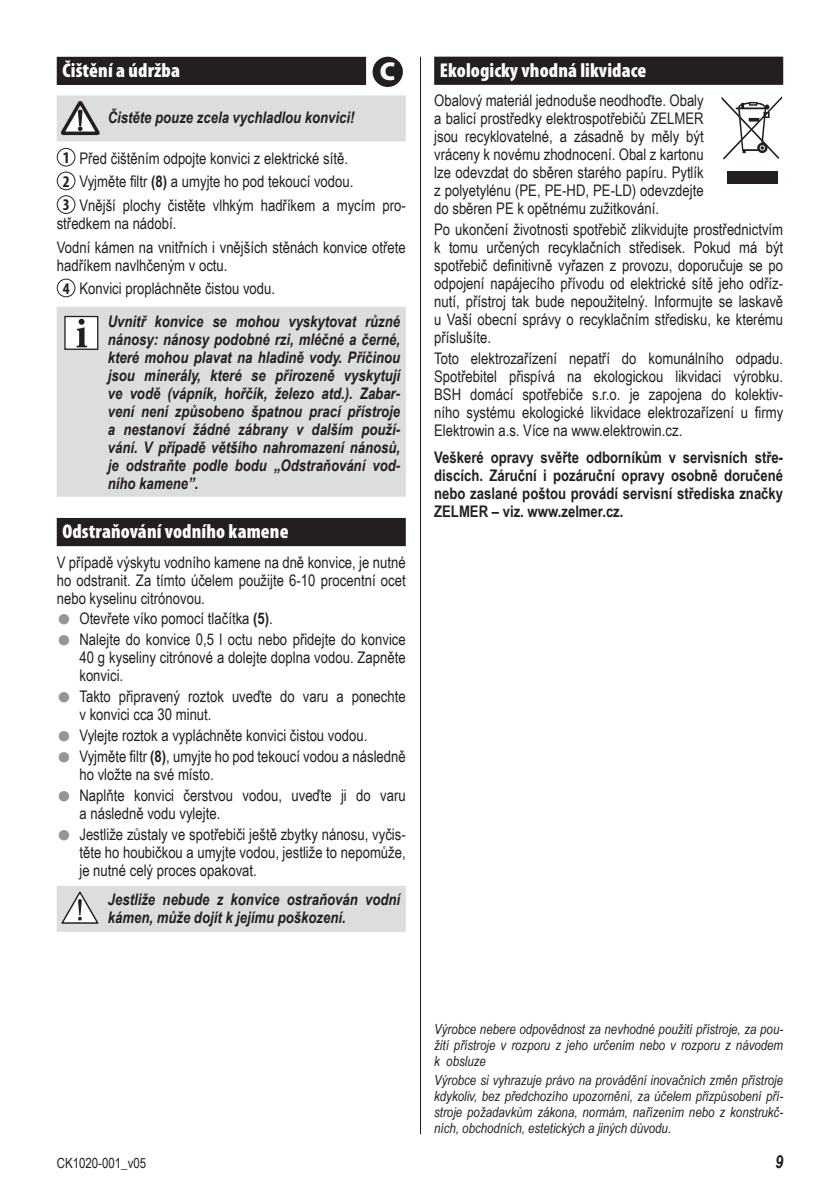
<style>
.page{position:relative;width:840px;height:1191px;background:#fff}
.page>*{position:absolute;margin:0;border:0;box-sizing:border-box;transform-origin:0 0}
.t1{font:900 25.8px "Myriad Pro";color:#fff}
.TYTUŁY_nowy{font:900 condensed 20px "Myriad Pro";letter-spacing:.005em;color:#fff}
.TYTUŁY_nowy_ABC{font:900 condensed 20px "Myriad Pro";letter-spacing:.005em;color:#fff}
.t2{font:italic 700 18px "Arial Narrow";color:#231f20}
.t3{font:700 condensed 16.4px "Myriad Pro";color:#231f20}
.NORMALNY{font:16px/18px "Arial Narrow";color:#231f20;text-align:justify}
.UWAGI_10_wierszy{font:italic 700 16px/18px "Arial Narrow";color:#231f20;text-align:justify}
.NORMALNY_num_kolka_b{font:16px/18px "Arial Narrow";color:#231f20}
.NORMALNY-2{font:700 16px/18px "Arial Narrow";color:#231f20;text-align:justify}
.UWAGI_2_wiersze{font:italic 700 16px/18px "Arial Narrow";color:#231f20}
.Producent{font:italic 14px/16px "Arial Narrow";color:#231f20;text-align:justify}
.t4{font:14px "Arial Narrow";color:#231f20}
.s1{font-weight:700}
.s2{font-family:"Arial";font-size:24px;color:#939598}
</style>
<div class="page">
<hr style="left:420px;top:57px;width:1px;height:1077px;background:#231f20">
<div style="left:434px;top:57px;width:348px;height:28px;background:#231f20"></div>
<div style="left:57px;top:57px;width:309px;height:28px;background:#231f20"></div>
<div style="left:57px;top:95px;width:348px;height:46px;background:#dcdddf"></div>
<div style="left:57px;top:307px;width:348px;height:190px;background:#dcdddf"></div>
<div style="left:57px;top:518px;width:348px;height:28px;background:#231f20"></div>
<div style="left:57px;top:885px;width:348px;height:46px;background:#dcdddf"></div>
<div style="left:372px;top:57px;width:30px;height:30px;background:#231f20;border-radius:50%"></div>
<svg style="left:61px;top:101px;width:39px;height:35px"></svg>
<div style="left:57px;top:148px;width:18px;height:19px;border:1px solid #231f20;border-radius:50%"></div>
<div style="left:57px;top:172px;width:18px;height:18px;border:1px solid #231f20;border-radius:50%"></div>
<div style="left:57px;top:195px;width:18px;height:19px;border:1px solid #231f20;border-radius:50%"></div>
<div style="left:57px;top:279px;width:18px;height:18px;border:1px solid #231f20;border-radius:50%"></div>
<div style="left:65px;top:316px;width:33px;height:33px;background:#fff"></div>
<div style="left:64px;top:316px;width:34px;height:34px;border:1px solid #231f20"></div>
<svg style="left:77px;top:319px;width:10px;height:28px"></svg>
<svg style="left:61px;top:891px;width:38px;height:33px"></svg>
<div style="left:726px;top:172px;width:51px;height:12px;background:#231f20"></div>
<svg style="left:721px;top:97px;width:60px;height:62px"></svg>
<p class="TYTUŁY_nowy_ABC" style="left:62px;top:58px;width:119px">Čištění a údržba</p>
<p class="t1" style="left:379px;top:55px;width:17px">C</p>
<p class="UWAGI_2_wiersze" style="left:108px;top:107px;width:248px">Čistěte pouze zcela vychladlou konvici!</p>
<p class="t3" style="left:63px;top:147px;width:8px">1</p>
<p class="NORMALNY_num_kolka_b" style="left:79px;top:148px;width:270px">Před čištěním odpojte konvici z elektrické sítě.</p>
<p class="t3" style="left:63px;top:171px;width:8px">2</p>
<p class="NORMALNY_num_kolka_b" style="left:79px;top:172px;width:275px">Vyjměte filtr <span class="s1">(8)</span> a umyjte ho pod tekoucí vodou.</p>
<p class="t3" style="left:63px;top:194px;width:8px">3</p>
<p class="NORMALNY_num_kolka_b" style="left:57px;top:196px;width:350px;text-indent:23px">Vnější plochy čistěte vlhkým hadříkem a mycím pro&shy;středkem na nádobí.</p>
<p class="NORMALNY_num_kolka_b" style="left:57px;top:237px;width:350px">Vodní kámen na vnitřních i vnějších stěnách konvice otřete hadříkem navlhčeným v octu.</p>
<p class="t3" style="left:63px;top:278px;width:8px">4</p>
<p class="NORMALNY_num_kolka_b" style="left:79px;top:279px;width:197px">Konvici propláchněte čistou vodu.</p>
<p class="UWAGI_10_wierszy" style="left:108px;top:311px;width:294px">Uvnitř konvice se mohou vyskytovat různé nánosy: nánosy podobné rzi, mléčné a černé, které mohou plavat na hladině vody. Příčinou jsou minerály, které se přirozeně vyskytují ve vodě (vápník, hořčík, železo atd.). Zabar&shy;vení není způsobeno špatnou prací přístroje a nestanoví žádné zábrany v dalším použí&shy;vání. V případě většího nahromazení nánosů, je odstraňte podle bodu „Odstraňování vod&shy;ního kamene”.</p>
<p class="TYTUŁY_nowy" style="left:62px;top:519px;width:227px">Odstraňování vodního kamene</p>
<p class="NORMALNY" style="left:57px;top:552px;width:350px">V případě výskytu vodního kamene na dně konvice, je nutné ho odstranit. Za tímto účelem použijte 6-10 procentní ocet nebo kyselinu citrónovou.</p>
<p class="NORMALNY" style="left:57px;top:609px;width:217px"><span class="s2">●</span> Otevřete víko pomocí tlačítka <span class="s1">(5)</span>.</p>
<p class="NORMALNY" style="left:79px;top:630px;width:327px;text-indent:-23px"><span class="s2">●</span> Nalejte do konvice 0,5 l octu nebo přidejte do konvice 40 g kyseliny citrónové a dolejte doplna vodou. Zapněte konvici.</p>
<p class="NORMALNY" style="left:79px;top:687px;width:327px;text-indent:-23px"><span class="s2">●</span> Takto připravený roztok uveďte do varu a ponechte v konvici cca 30 minut.</p>
<p class="NORMALNY" style="left:57px;top:725px;width:312px"><span class="s2">●</span> Vylejte roztok a vypláchněte konvici čistou vodou.</p>
<p class="NORMALNY" style="left:79px;top:746px;width:327px;text-indent:-23px"><span class="s2">●</span> Vyjměte filtr <span class="s1">(8)</span>, umyjte ho pod tekoucí vodou a následně ho vložte na své místo.</p>
<p class="NORMALNY" style="left:79px;top:785px;width:327px;text-indent:-23px"><span class="s2">●</span> Naplňte konvici čerstvou vodou, uveďte ji do varu a následně vodu vylejte.</p>
<p class="NORMALNY" style="left:79px;top:824px;width:327px;text-indent:-23px"><span class="s2">●</span> Jestliže zůstaly ve spotřebiči ještě zbytky nánosu, vyčis&shy;těte ho houbičkou a umyjte vodou, jestliže to nepomůže, je nutné celý proces opakovat.</p>
<p class="UWAGI_2_wiersze" style="left:108px;top:889px;width:293px">Jestliže nebude z konvice ostraňován vodní kámen, může dojít k jejímu poškození.</p>
<p class="TYTUŁY_nowy" style="left:439px;top:57px;width:208px">Ekologicky vhodná likvidace</p>
<p class="NORMALNY" style="left:434px;top:91px;width:271px">Obalový materiál jednoduše neodhoďte. Obaly a balicí prostředky elektrospotřebičů ZELMER jsou recyklovatelné, a zásadně by měly být vráceny k novému zhodnocení. Obal z kartonu lze odevzdat do sběren starého papíru. Pytlík z polyetylénu (PE, PE-HD, PE-LD) odevzdejte do sběren PE k opětnému zužitkování.</p>
<p class="NORMALNY" style="left:434px;top:220px;width:350px">Po ukončení životnosti spotřebič zlikvidujte prostřednictvím k tomu určených recyklačních středisek. Pokud má být spotřebič definitivně vyřazen z provozu, doporučuje se po odpojení napájecího přívodu od elektrické sítě jeho odříz&shy;nutí, přístroj tak bude nepoužitelný. Informujte se laskavě u Vaší obecní správy o recyklačním středisku, ke kterému příslušíte.</p>
<p class="NORMALNY" style="left:434px;top:349px;width:350px">Toto elektrozařízení nepatří do komunálního odpadu.<br>Spotřebitel přispívá na ekologickou likvidaci výrobku.<br>BSH domácí spotřebiče s.r.o. je zapojena do kolektiv&shy;ního systému ekologické likvidace elektrozařízení u firmy Elektrowin a.s. Více na www.elektrowin.cz.</p>
<p class="NORMALNY-2" style="left:434px;top:447px;width:350px">Veškeré opravy svěřte odborníkům v servisních stře&shy;discích. Záruční i pozáruční opravy osobně doručené nebo zaslané poštou provádí servisní střediska značky ZELMER – viz. www.zelmer.cz.</p>
<p class="Producent" style="left:434px;top:1020px;width:350px">Výrobce nebere odpovědnost za nevhodné použití přístroje, za pou&shy;žití přístroje v rozporu z jeho určením nebo v rozporu z návodem k obsluze</p>
<p class="Producent" style="left:434px;top:1071px;width:350px">Výrobce si vyhrazuje právo na provádění inovačních změn přístroje kdykoliv, bez předchozího upozornění, za účelem přizpůsobení pří&shy;stroje požadavkům zákona, normám, nařízením nebo z konstrukč&shy;ních, obchodních, estetických a jiných důvodu.</p>
<p class="t4" style="left:57px;top:1153px;width:91px">CK1020-001_v05</p>
<p class="t2" style="left:774px;top:1148px;width:10px">9</p>
</div>
